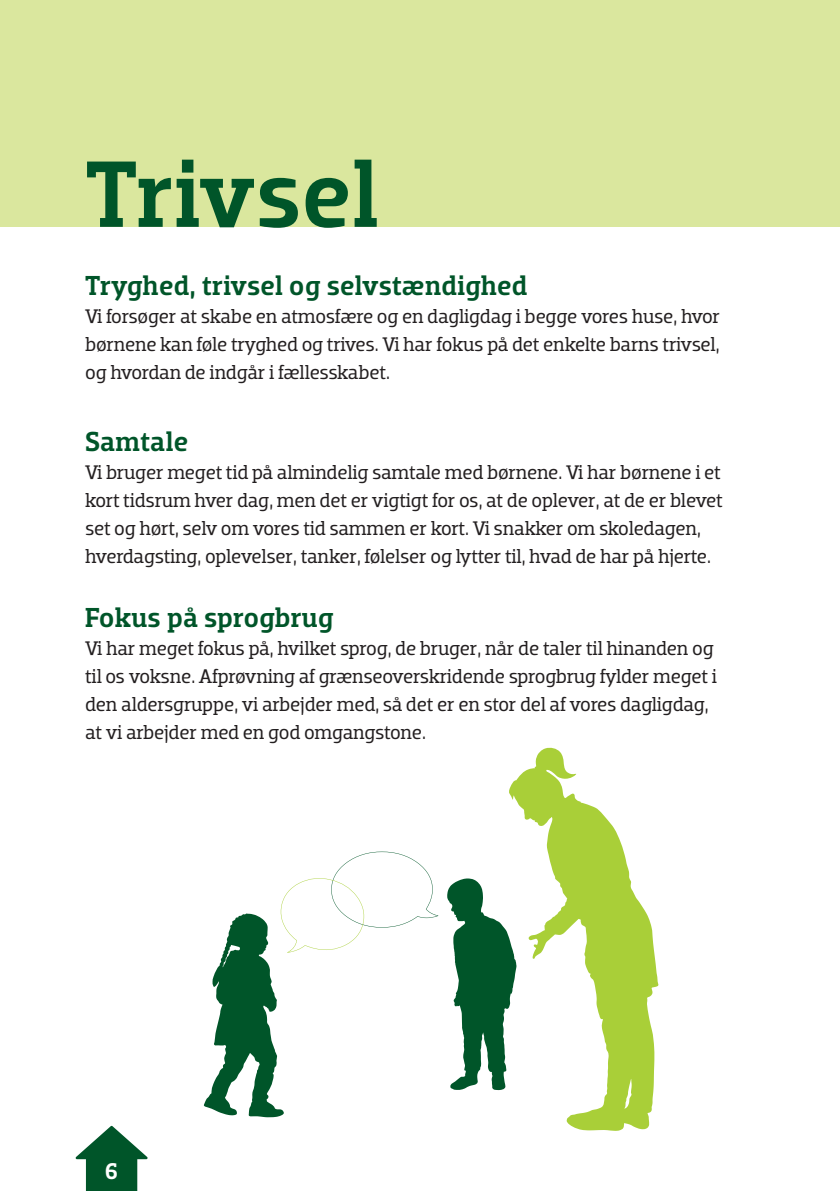
<style>
.page{position:relative;width:840px;height:1191px;background:#fff}
.page>*{position:absolute;margin:0;border:0;box-sizing:border-box;transform-origin:0 0}
.t1{font:500 96px "Dobra Slab";color:#005529}
.t2{font:500 28px "Dobra Slab";letter-spacing:.005em;color:#005529}
.t3{font:500 23.2px "Dobra Slab";color:#fff}
.t4{font:20px/28px "Dobra Slab";letter-spacing:-.015em;color:#231f20}
</style>
<div class="page">
<div style="left:0;top:0;width:839px;height:227px;background:#dae79e"></div>
<svg style="left:75px;top:1125px;width:73px;height:66px"></svg>
<svg style="left:509px;top:747px;width:149px;height:383px"></svg>
<svg style="left:447px;top:878px;width:69px;height:212px"></svg>
<svg style="left:203px;top:851px;width:235px;height:266px"></svg>
<h1 class="t1" style="left:85px;top:138px;width:294px">Trivsel</h1>
<h2 class="t2" style="left:85px;top:269px;width:443px">Tryghed, trivsel og selvstændighed</h2>
<p class="t4" style="left:85px;top:302px;width:636px;text-align:justify">Vi forsøger at skabe en atmosfære og en dagligdag i begge vores huse, hvor børnene kan føle tryghed og trives. Vi har fokus på det enkelte barns trivsel, og hvordan de indgår i fællesskabet.</p>
<h2 class="t2" style="left:85px;top:425px;width:105px">Samtale</h2>
<p class="t4" style="left:85px;top:458px;width:639px">Vi bruger meget tid på almindelig samtale med børnene. Vi har børnene i et kort tidsrum hver dag, men det er vigtigt for os, at de oplever, at de er blevet set og hørt, selv om vores tid sammen er kort. Vi snakker om skoledagen, hverdagsting, oplevelser, tanker, følelser og lytter til, hvad de har på hjerte.</p>
<h2 class="t2" style="left:85px;top:601px;width:250px">Fokus på sprogbrug</h2>
<p class="t4" style="left:85px;top:634px;width:633px">Vi har meget fokus på, hvilket sprog, de bruger, når de taler til hinanden og til os voksne. Afprøvning af grænseoverskridende sprogbrug fylder meget i den aldersgruppe, vi arbejder med, så det er en stor del af vores dagligdag, at vi arbejder med en god omgangstone.</p>
<p class="t3" style="left:105px;top:1157px;width:15px">6</p>
</div>
